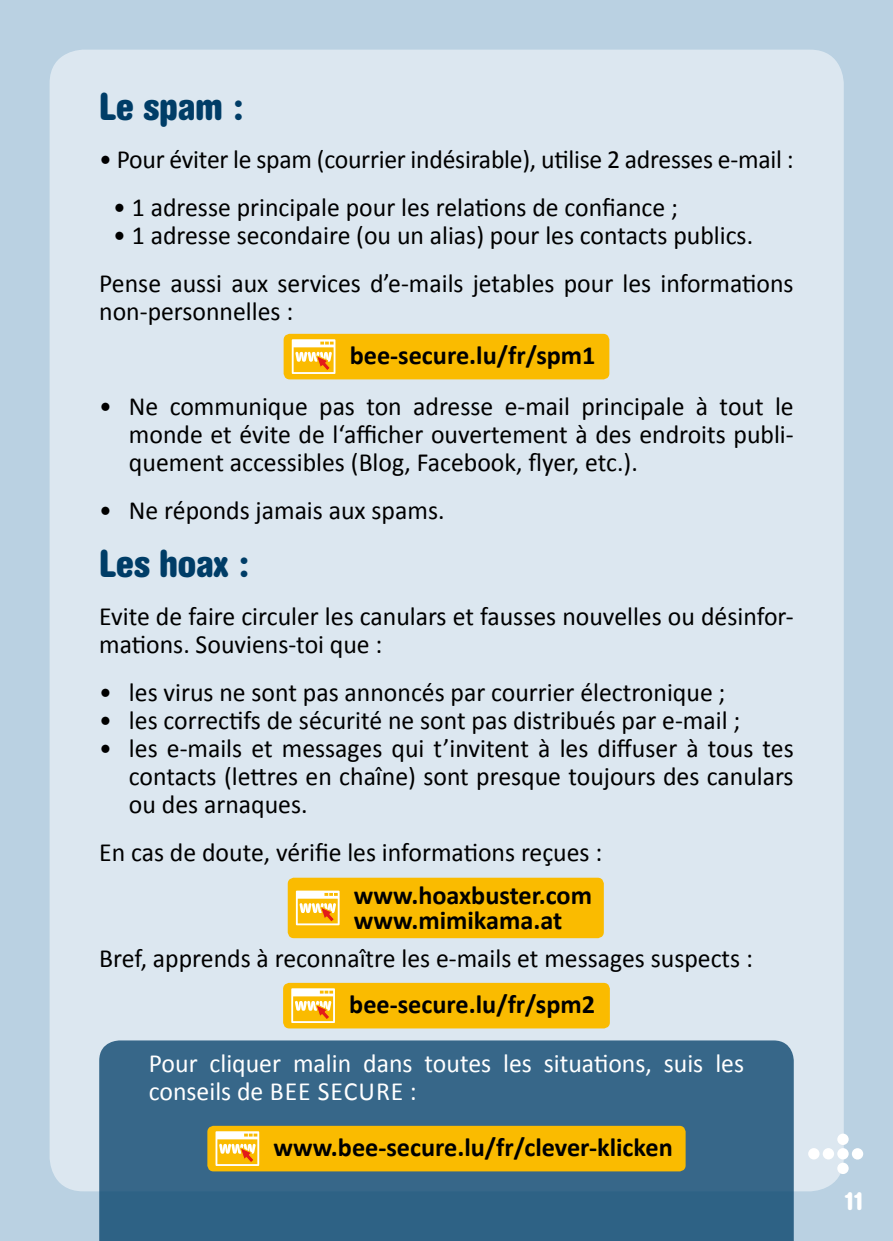
<style>
.page{position:relative;width:893px;height:1241px;background:#fff}
.page>*{position:absolute;margin:0;border:0;box-sizing:border-box;transform-origin:0 0}
.t1{font:700 condensed 38.5px "AG Book Rounded";color:#003d67}
.t2{font:26.25px/28px "Calibri";color:#000}
.t3{font:700 26.25px/24.5px "Calibri";color:#000}
.t4{font:26.25px/28px "Calibri";color:#fff}
.t5{font:700 condensed 25.55px "AG Book Rounded";color:#fff}
</style>
<div class="page">
<div style="left:0;top:0;width:893px;height:1240px;background:#bad1e2"></div>
<div style="left:50px;top:50px;width:794px;height:1141px;background:#dce7f0;border-radius:34px"></div>
<div style="left:288px;top:877px;width:316px;height:61px;background:#fabb00;border-radius:6px"></div>
<div style="left:283px;top:982px;width:327px;height:46px;background:#fabb00;border-radius:6px"></div>
<div style="left:284px;top:334px;width:325px;height:45px;background:#fabb00;border-radius:6px"></div>
<svg style="left:99px;top:1040px;width:695px;height:200px;background:#356688"></svg>
<div style="left:207px;top:1125px;width:479px;height:46px;background:#fabb00;border-radius:6px"></div>
<div style="left:808px;top:1147px;width:11px;height:12px;background:#fff;border-radius:50%"></div>
<div style="left:823px;top:1147px;width:11px;height:12px;background:#fff;border-radius:50%"></div>
<div style="left:837px;top:1147px;width:12px;height:12px;background:#fff;border-radius:50%"></div>
<div style="left:852px;top:1147px;width:11px;height:12px;background:#fff;border-radius:50%"></div>
<div style="left:837px;top:1162px;width:12px;height:11px;background:#fff;border-radius:50%"></div>
<div style="left:837px;top:1133px;width:12px;height:11px;background:#fff;border-radius:50%"></div>
<svg style="left:292px;top:339px;width:43px;height:35px"></svg>
<svg style="left:296px;top:890px;width:44px;height:35px"></svg>
<svg style="left:291px;top:988px;width:44px;height:34px"></svg>
<svg style="left:216px;top:1131px;width:43px;height:34px"></svg>
<h1 class="t1" style="left:99px;top:84px;width:146px">Le spam :</h1>
<p class="t2" style="left:99px;top:145px;width:696px">• Pour éviter le spam (courrier indésirable), utilise 2 adresses e-mail :</p>
<p class="t2" style="left:113px;top:193px;width:566px">• 1 adresse principale pour les relations de confiance ;</p>
<p class="t2" style="left:99px;top:211px;width:696px;line-height:47.9px;text-indent:14px">• 1 adresse secondaire (ou un alias) pour les contacts publics.<br>Pense aussi aux services d’e-mails jetables pour les informations</p>
<p class="t2" style="left:99px;top:297px;width:196px">non-personnelles :</p>
<p class="t3" style="left:350px;top:342px;width:247px">bee-secure.lu/fr/spm1</p>
<p class="t2" style="left:129px;top:393px;width:666px;text-align:justify;text-indent:-30px">• Ne communique pas ton adresse e-mail principale à tout le monde et évite de l‘afficher ouvertement à des endroits publi&shy;quement accessibles (Blog, Facebook, flyer, etc.).</p>
<p class="t2" style="left:99px;top:496px;width:347px">• Ne réponds jamais aux spams.</p>
<h1 class="t1" style="left:99px;top:541px;width:151px">Les hoax :</h1>
<p class="t2" style="left:99px;top:602px;width:696px">Evite de faire circuler les canulars et fausses nouvelles ou désinfor&shy;mations. Souviens-toi que :</p>
<p class="t2" style="left:99px;top:678px;width:628px">• les virus ne sont pas annoncés par courrier électronique ;</p>
<p class="t2" style="left:99px;top:706px;width:643px">• les correctifs de sécurité ne sont pas distribués par e-mail ;</p>
<p class="t2" style="left:129px;top:734px;width:666px;text-align:justify;text-indent:-30px">• les e-mails et messages qui t’invitent à les diffuser à tous tes contacts (lettres en chaîne) sont presque toujours des canulars ou des arnaques.</p>
<p class="t2" style="left:99px;top:838px;width:505px">En cas de doute, vérifie les informations reçues :</p>
<p class="t3" style="left:354px;top:883px;width:240px">www.hoaxbuster.com www.mimikama.at</p>
<p class="t2" style="left:99px;top:943px;width:655px">Bref, apprends à reconnaître les e-mails et messages suspects :</p>
<p class="t3" style="left:349px;top:991px;width:247px">bee-secure.lu/fr/spm2</p>
<p class="t4" style="left:149px;top:1049px;width:597px">Pour cliquer malin dans toutes les situations, suis les conseils de BEE SECURE :</p>
<p class="t3" style="left:273px;top:1134px;width:401px">www.bee-secure.lu/fr/clever-klicken</p>
<p class="t5" style="left:843px;top:1186px;width:24px">11</p>
</div>
